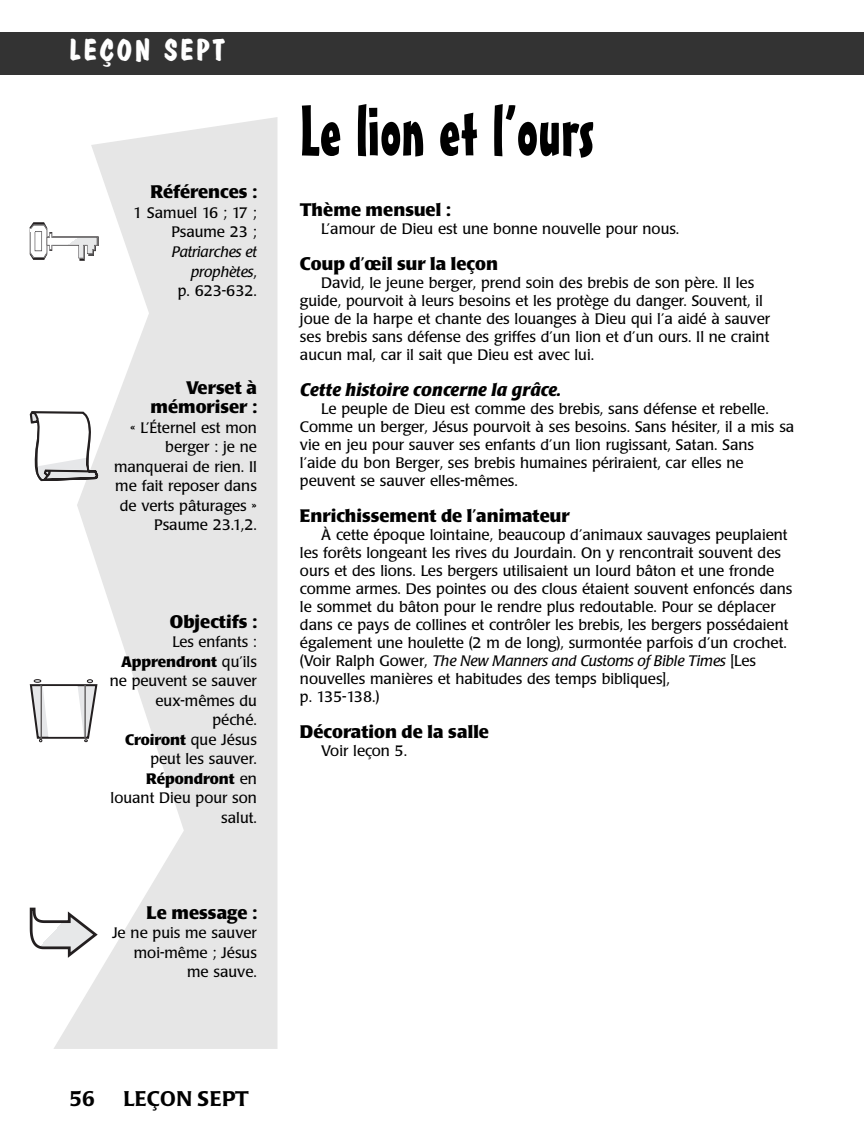
<style>
.page{position:relative;width:864px;height:1148px;background:#fff}
.page>*{position:absolute;margin:0;border:0;box-sizing:border-box;transform-origin:0 0}
.t1{font:69px "Mister Earl BT";color:#000}
.t2{font:700 30px "Dom Casual D";letter-spacing:.095em;color:#fff}
.t3{font:500 21px "Poppl Laudatio";letter-spacing:.01em;color:#000}
.t4{font:700 18px/19.5px "Poppl Laudatio";color:#000;text-align:right}
.t5{font:italic 700 18px "Poppl Laudatio";color:#000}
.t6{font:15px/19.5px "Poppl Laudatio";color:#000;text-align:right}
.t7{font:italic 15px/19.5px "Poppl Laudatio";color:#000;text-align:right}
.s1{font-style:normal}
.s2{font-weight:700}
.s3{font-style:italic}
</style>
<div class="page">
<svg style="left:54px;top:117px;width:224px;height:931px;fill:#e6e6e6"></svg>
<div style="left:0;top:32px;width:864px;height:42px;background:#333"></div>
<svg style="left:30px;top:222px;width:69px;height:39px"></svg>
<svg style="left:30px;top:411px;width:68px;height:70px"></svg>
<svg style="left:30px;top:679px;width:68px;height:63px"></svg>
<hr style="left:41px;top:685px;width:1px;height:52px;background:#231f20">
<hr style="left:85px;top:685px;width:1px;height:52px;background:#231f20">
<svg style="left:30px;top:907px;width:68px;height:50px"></svg>
<h2 class="t2" style="left:70px;top:32px;width:157px">LEÇON SEPT</h2>
<p class="t4" style="left:150px;top:184px;width:108px">Références :</p>
<p class="t6" style="left:133px;top:204px;width:125px">1 Samuel 16 ; 17 ;<br>Psaume 23 ;</p>
<p class="t7" style="left:172px;top:244px;width:87px">Patriarches et prophètes<span class="s1">,<br>p. 623-632.</span></p>
<p class="t4" style="left:150px;top:379px;width:108px">Verset à mémoriser :</p>
<p class="t6" style="left:114px;top:419px;width:144px">« L’Éternel est mon berger : je ne manquerai de rien. Il me fait reposer dans de verts pâturages »<br>Psaume 23.1,2.</p>
<p class="t4" style="left:170px;top:613px;width:89px">Objectifs :</p>
<p class="t6" style="left:110px;top:633px;width:149px">Les enfants :<br><span class="s2">Apprendront</span> qu’ils ne peuvent se sauver eux-mêmes du péché.<br><span class="s2">Croiront</span> que Jésus peut les sauver.<br><span class="s2">Répondront</span> en louant Dieu pour son salut.</p>
<p class="t4" style="left:147px;top:904px;width:112px">Le message :</p>
<p class="t6" style="left:112px;top:924px;width:146px">Je ne puis me sauver moi-même ; Jésus me sauve.</p>
<h1 class="t1" style="left:300px;top:106px;width:295px">Le lion et l’ours</h1>
<p class="t4" style="left:300px;top:202px;width:152px">Thème mensuel :</p>
<p class="t6" style="left:321px;top:221px;width:360px">L’amour de Dieu est une bonne nouvelle pour nous.</p>
<p class="t4" style="left:300px;top:256px;width:200px">Coup d’œil sur la leçon</p>
<p class="t6" style="left:300px;top:275px;width:472px;line-height:18px;text-align:left;text-indent:21px">David, le jeune berger, prend soin des brebis de son père. Il les guide, pourvoit à leurs besoins et les protège du danger. Souvent, il joue de la harpe et chante des louanges à Dieu qui l’a aidé à sauver ses brebis sans défense des griffes d’un lion et d’un ours. Il ne craint aucun mal, car il sait que Dieu est avec lui.</p>
<p class="t5" style="left:300px;top:383px;width:262px">Cette histoire concerne la grâce.</p>
<p class="t6" style="left:300px;top:401px;width:496px;line-height:18px;text-align:left;text-indent:21px">Le peuple de Dieu est comme des brebis, sans défense et rebelle.<br>Comme un berger, Jésus pourvoit à ses besoins. Sans hésiter, il a mis sa vie en jeu pour sauver ses enfants d’un lion rugissant, Satan. Sans<br>l’aide du bon Berger, ses brebis humaines périraient, car elles ne peuvent se sauver elles-mêmes.</p>
<p class="t4" style="left:300px;top:508px;width:271px">Enrichissement de l’animateur</p>
<p class="t6" style="left:300px;top:527px;width:494px;line-height:18px;text-align:left;text-indent:21px">À cette époque lointaine, beaucoup d’animaux sauvages peuplaient les forêts longeant les rives du Jourdain. On y rencontrait souvent des ours et des lions. Les bergers utilisaient un lourd bâton et une fronde comme armes. Des pointes ou des clous étaient souvent enfoncés dans le sommet du bâton pour le rendre plus redoutable. Pour se déplacer dans ce pays de collines et contrôler les brebis, les bergers possédaient également une houlette (2 m de long), surmontée parfois d’un crochet. (Voir Ralph Gower, <span class="s3">The New Manners and Customs of Bible Times</span> [Les nouvelles manières et habitudes des temps bibliques],<br>p. 135-138.)</p>
<p class="t4" style="left:300px;top:724px;width:191px">Décoration de la salle</p>
<p class="t6" style="left:321px;top:743px;width:87px">Voir leçon 5.</p>
<h3 class="t3" style="left:70px;top:1090px;width:27px">56</h3>
<h3 class="t3" style="left:124px;top:1090px;width:127px">LEÇON SEPT</h3>
</div>
